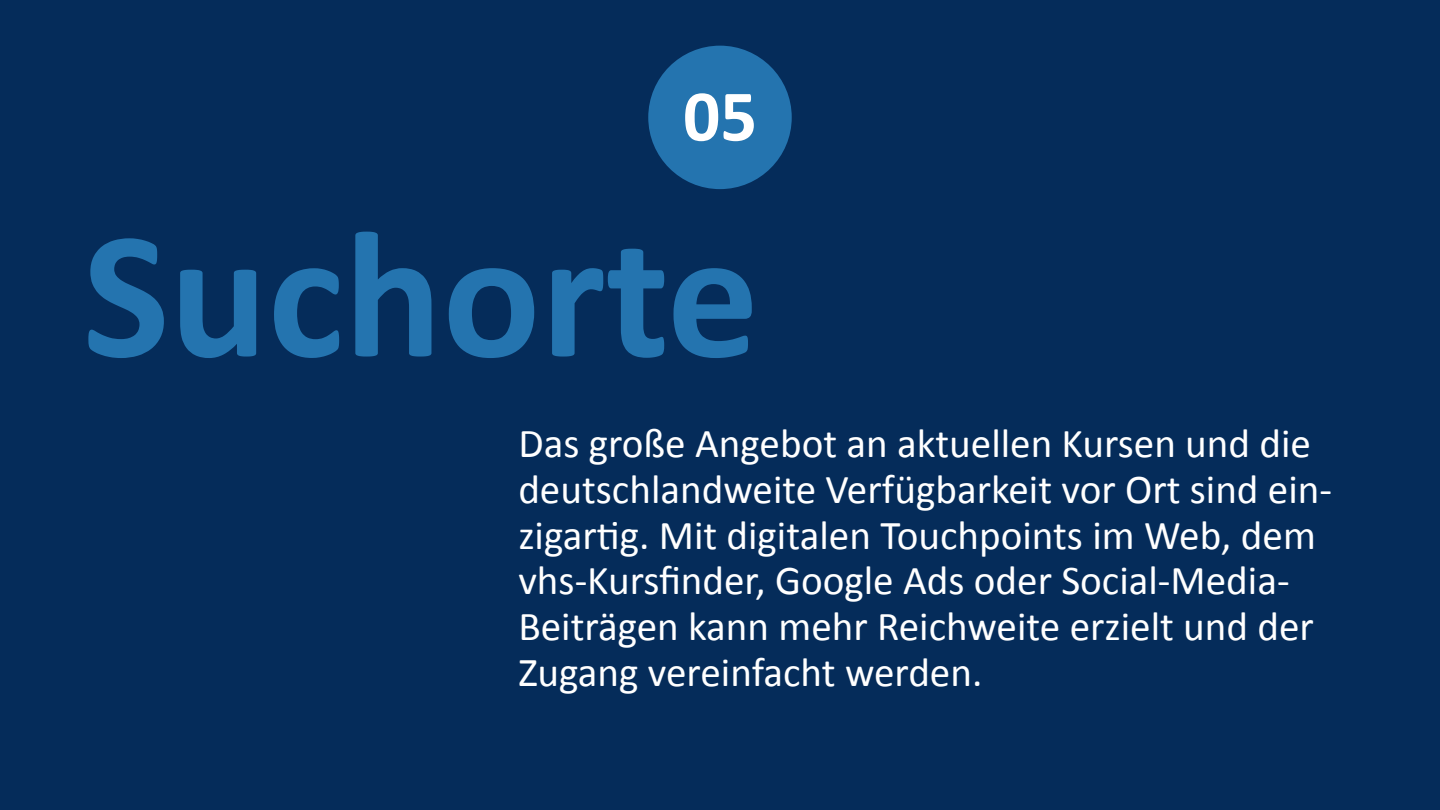
<style>
.page{position:relative;width:1440px;height:810px;background:#052c5a}
.page>*{position:absolute;margin:0;border:0;box-sizing:border-box;transform-origin:0 0}
.t1{font:700 183px "Calibri";color:#2474af}
.t2{font:700 73.2px "Calibri";color:#fff}
.t3{font:41.17px/45.8px "Calibri";color:#fff}
</style>
<div class="page">
<div style="left:648px;top:46px;width:144px;height:143px;background:#2474af;border-radius:50%"></div>
<h2 class="t2" style="left:683px;top:71px;width:76px">05</h2>
<h1 class="t1" style="left:83px;top:182px;width:678px">Suchorte</h1>
<p class="t3" style="left:518px;top:419px;width:815px">Das große Angebot an aktuellen Kursen und die deutschlandweite Verfügbarkeit vor Ort sind ein&shy;zigartig. Mit digitalen Touchpoints im Web, dem vhs-Kursfinder, Google Ads oder Social-Media-Beiträgen kann mehr Reichweite erzielt und der Zugang vereinfacht werden.</p>
</div>
